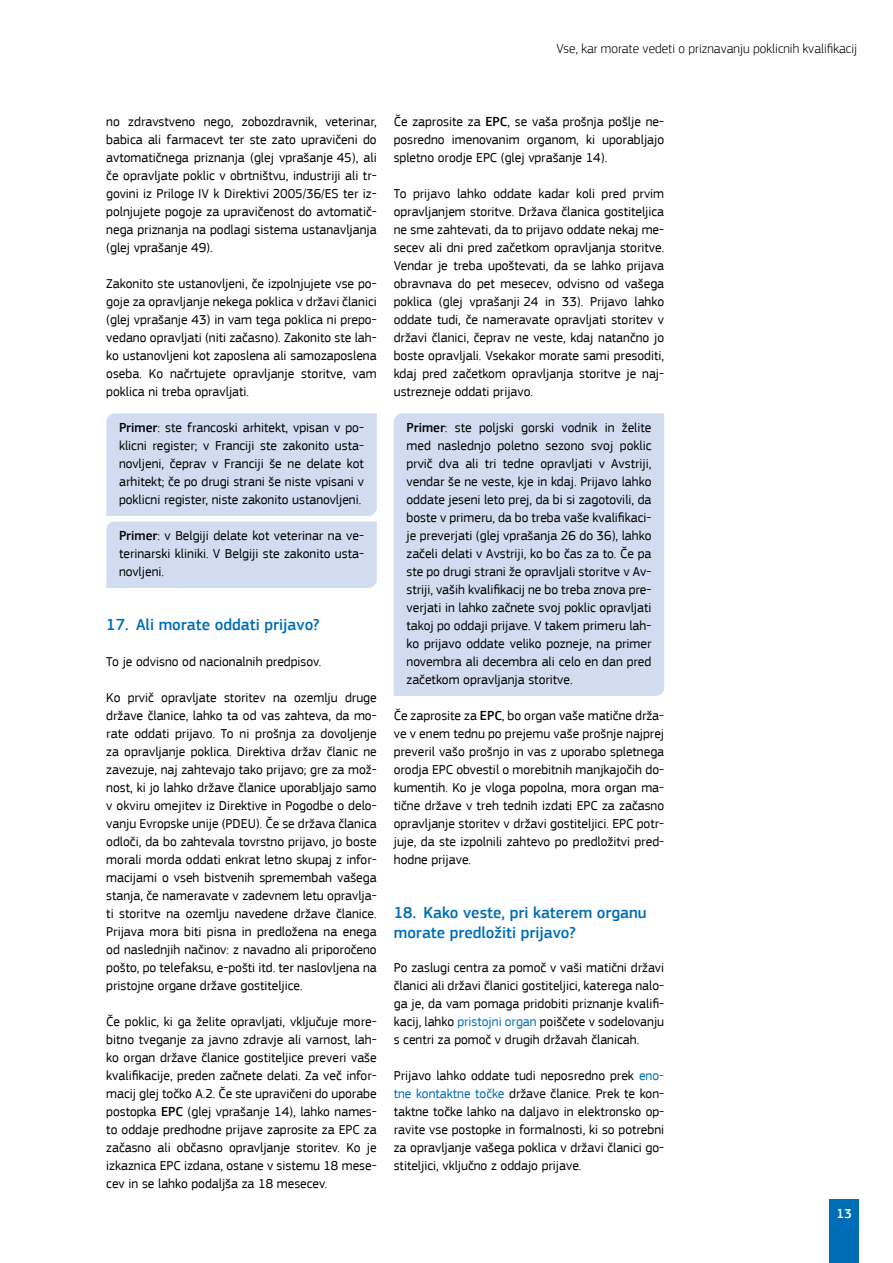
<style>
.page{position:relative;width:893px;height:1263px;background:#fff}
.page>*{position:absolute;margin:0;border:0;box-sizing:border-box;transform-origin:0 0}
.t1{font:500 16.5px/19.8px "EC Square Sans Pro";color:#006eb7}
.Body{font:13.5px/18px "EC Square Sans Pro";color:#000;text-align:justify}
.Example{font:13.5px/18px "EC Square Sans Pro";color:#000;text-align:justify}
.t2{font:300 13.5px "EC Square Sans Pro";color:#000}
.t3{font:500 13.5px "EC Square Sans Pro";color:#fff}
.s1{font-weight:500}
.s2{color:#006eb7}
</style>
<div class="page">
<div style="left:829px;top:1199px;width:30px;height:64px;background:#006eb7"></div>
<div style="left:106px;top:413px;width:271px;height:175px;background:#d1dcf1"></div>
<div style="left:394px;top:413px;width:270px;height:283px;background:#d1dcf1"></div>
<p class="t2" style="left:556px;top:40px;width:302px">Vse, kar morate vedeti o priznavanju poklicnih kvalifikacij</p>
<p class="Body" style="left:106px;top:113px;width:272px">no zdravstveno nego, zobozdravnik, veterinar, babica ali farmacevt ter ste zato upravičeni do avtomatičnega priznanja (glej vprašanje 45), ali če opravljate poklic v obrtništvu, industriji ali tr&shy;govini iz Priloge IV k Direktivi 2005/36/ES ter iz&shy;polnjujete pogoje za upravičenost do avtomatič&shy;nega priznanja na podlagi sistema ustanavljanja (glej vprašanje 49).</p>
<p class="Body" style="left:106px;top:275px;width:272px">Zakonito ste ustanovljeni, če izpolnjujete vse po&shy;goje za opravljanje nekega poklica v državi članici (glej vprašanje 43) in vam tega poklica ni prepo&shy;vedano opravljati (niti začasno). Zakonito ste lah&shy;ko ustanovljeni kot zaposlena ali samozaposlena oseba. Ko načrtujete opravljanje storitve, vam poklica ni treba opravljati.</p>
<p class="Example" style="left:119px;top:419px;width:246px"><span class="s1">Primer</span>: ste francoski arhitekt, vpisan v po&shy;klicni register; v Franciji ste zakonito usta&shy;novljeni, čeprav v Franciji še ne delate kot arhitekt; če po drugi strani še niste vpisani v poklicni register, niste zakonito ustanovljeni.</p>
<p class="Example" style="left:119px;top:527px;width:246px"><span class="s1">Primer</span>: v Belgiji delate kot veterinar na ve&shy;terinarski kliniki. V Belgiji ste zakonito usta&shy;novljeni.</p>
<p class="t1" style="left:106px;top:615px;width:215px">17. Ali morate oddati prijavo?</p>
<p class="Body" style="left:106px;top:653px;width:216px">To je odvisno od nacionalnih predpisov.</p>
<p class="Body" style="left:106px;top:689px;width:272px">Ko prvič opravljate storitev na ozemlju druge države članice, lahko ta od vas zahteva, da mo&shy;rate oddati prijavo. To ni prošnja za dovoljenje za opravljanje poklica. Direktiva držav članic ne zavezuje, naj zahtevajo tako prijavo; gre za mož&shy;nost, ki jo lahko države članice uporabljajo samo v okviru omejitev iz Direktive in Pogodbe o delo&shy;vanju Evropske unije (PDEU). Če se država članica odloči, da bo zahtevala tovrstno prijavo, jo boste morali morda oddati enkrat letno skupaj z infor&shy;macijami o vseh bistvenih spremembah vašega stanja, če nameravate v zadevnem letu opravlja&shy;ti storitve na ozemlju navedene države članice.<br>Prijava mora biti pisna in predložena na enega od naslednjih načinov: z navadno ali priporočeno pošto, po telefaksu, e-pošti itd. ter naslovljena na pristojne organe države gostiteljice.</p>
<p class="Body" style="left:106px;top:1013px;width:272px">Če poklic, ki ga želite opravljati, vključuje more&shy;bitno tveganje za javno zdravje ali varnost, lah&shy;ko organ države članice gostiteljice preveri vaše kvalifikacije, preden začnete delati. Za več infor&shy;macij glej točko A.2. Če ste upravičeni do uporabe postopka <span class="s1">EPC</span> (glej vprašanje 14), lahko names&shy;to oddaje predhodne prijave zaprosite za EPC za začasno ali občasno opravljanje storitev. Ko je izkaznica EPC izdana, ostane v sistemu 18 mese&shy;cev in se lahko podaljša za 18 mesecev.</p>
<p class="Body" style="left:394px;top:113px;width:272px">Če zaprosite za <span class="s1">EPC</span>, se vaša prošnja pošlje ne&shy;posredno imenovanim organom, ki uporabljajo spletno orodje EPC (glej vprašanje 14).</p>
<p class="Body" style="left:394px;top:185px;width:272px">To prijavo lahko oddate kadar koli pred prvim opravljanjem storitve. Država članica gostiteljica ne sme zahtevati, da to prijavo oddate nekaj me&shy;secev ali dni pred začetkom opravljanja storitve.<br>Vendar je treba upoštevati, da se lahko prijava obravnava do pet mesecev, odvisno od vašega poklica (glej vprašanji 24 in 33). Prijavo lahko oddate tudi, če nameravate opravljati storitev v državi članici, čeprav ne veste, kdaj natančno jo boste opravljali. Vsekakor morate sami presoditi, kdaj pred začetkom opravljanja storitve je naj&shy;ustrezneje oddati prijavo.</p>
<p class="Example" style="left:406px;top:419px;width:246px"><span class="s1">Primer</span>: ste poljski gorski vodnik in želite med naslednjo poletno sezono svoj poklic prvič dva ali tri tedne opravljati v Avstriji, vendar še ne veste, kje in kdaj. Prijavo lahko oddate jeseni leto prej, da bi si zagotovili, da boste v primeru, da bo treba vaše kvalifikaci&shy;je preverjati (glej vprašanja 26 do 36), lahko začeli delati v Avstriji, ko bo čas za to. Če pa ste po drugi strani že opravljali storitve v Av&shy;striji, vaših kvalifikacij ne bo treba znova pre&shy;verjati in lahko začnete svoj poklic opravljati takoj po oddaji prijave. V takem primeru lah&shy;ko prijavo oddate veliko pozneje, na primer novembra ali decembra ali celo en dan pred začetkom opravljanja storitve.</p>
<p class="Body" style="left:394px;top:707px;width:272px">Če zaprosite za <span class="s1">EPC</span>, bo organ vaše matične drža&shy;ve v enem tednu po prejemu vaše prošnje najprej preveril vašo prošnjo in vas z uporabo spletnega orodja EPC obvestil o morebitnih manjkajočih do&shy;kumentih. Ko je vloga popolna, mora organ ma&shy;tične države v treh tednih izdati EPC za začasno opravljanje storitev v državi gostiteljici. EPC potr&shy;juje, da ste izpolnili zahtevo po predložitvi pred&shy;hodne prijave.</p>
<p class="t1" style="left:394px;top:903px;width:254px">18. Kako veste, pri katerem organu morate predložiti prijavo?</p>
<p class="Body" style="left:394px;top:959px;width:272px">Po zaslugi centra za pomoč v vaši matični državi članici ali državi članici gostiteljici, katerega nalo&shy;ga je, da vam pomaga pridobiti priznanje kvalifi&shy;kacij, lahko <span class="s2">pristojni organ</span> poiščete v sodelovanju s centri za pomoč v drugih državah članicah.</p>
<p class="Body" style="left:394px;top:1067px;width:272px">Prijavo lahko oddate tudi neposredno prek <span class="s2">eno&shy;tne kontaktne točke</span> države članice. Prek te kon&shy;taktne točke lahko na daljavo in elektronsko op&shy;ravite vse postopke in formalnosti, ki so potrebni za opravljanje vašega poklica v državi članici go&shy;stiteljici, vključno z oddajo prijave.</p>
<p class="t3" style="left:836px;top:1205px;width:17px">13</p>
</div>
